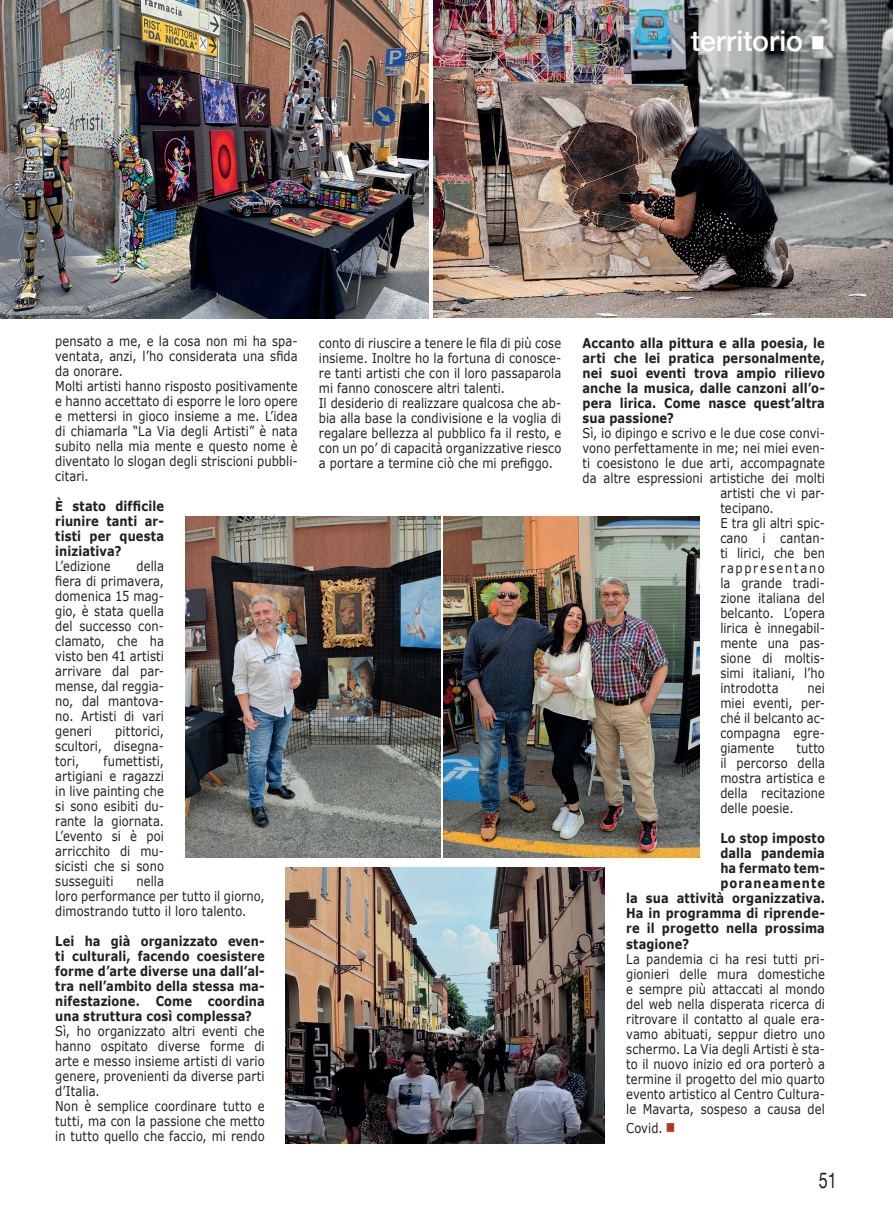
<style>
.page{position:relative;width:893px;height:1212px;background:#fff}
.page>*{position:absolute;margin:0;border:0;box-sizing:border-box;transform-origin:0 0}
.t1{font:500 28.5px "Helvetica Neue";color:#fff}
.t2{font:21.6px "Helvetica Neue";color:#231f20;scale:.75 1}
.t3{font:13.5px/15px "Verdana";letter-spacing:.01em;color:#231f20;text-align:justify;scale:.85 1}
.t4{font:700 13.5px/15px "Verdana";letter-spacing:.01em;color:#231f20;text-align:justify;scale:.85 1}
.t5{font:13.5px "Verdana";letter-spacing:.15em;color:#231f20;scale:.85 1}
.t6{font:700 13.5px "Verdana";letter-spacing:.085em;color:#231f20;scale:.85 1}
.s1{color:#af3824}
</style>
<div class="page">
<img style="left:433px;top:0;width:460px;height:317px">
<img style="left:0;top:0;width:428px;height:318px">
<img style="left:185px;top:516px;width:256px;height:341px">
<img style="left:443px;top:516px;width:256px;height:341px">
<img style="left:286px;top:867px;width:319px;height:276px">
<h1 class="t1" style="left:691px;top:18px;width:136px">territorio ■</h1>
<p class="t3" style="left:55px;top:333px;width:287px;text-align:left">pensato a me, e la cosa non mi ha spa&shy;ventata, anzi, l’ho considerata una sfida da onorare.<br>Molti artisti hanno risposto positivamente e hanno accettato di esporre le loro opere e mettersi in gioco insieme a me. L’idea di chiamarla “La Via degli Artisti” è nata subito nella mia mente e questo nome è diventato lo slogan degli striscioni pubbli&shy;citari.</p>
<p class="t4" style="left:55px;top:498px;width:129px">È stato difficile riunire tanti ar&shy;tisti per questa iniziativa?</p>
<p class="t3" style="left:55px;top:558px;width:67px">L’edizione</p>
<p class="t3" style="left:55px;top:558px;width:129px;text-indent:81px">della fiera di primavera, domenica 15 mag&shy;gio, è stata quella del successo con&shy;clamato, che ha visto ben 41 artisti arrivare dal par&shy;mense, dal reggia&shy;no, dal mantova&shy;no. Artisti di vari generi</p>
<p class="t3" style="left:55px;top:723px;width:129px;text-indent:60px">pittorici, scultori, disegna&shy;tori,</p>
<p class="t3" style="left:55px;top:753px;width:129px;text-indent:48px">fumettisti, artigiani e ragazzi in live painting che si sono esibiti du&shy;rante la giornata.<br>L’evento si è poi arricchito di mu&shy;sicisti che si sono susseguiti</p>
<p class="t3" style="left:55px;top:873px;width:248px;text-align:left;text-indent:81px">nella<br>loro performance per tutto il giorno, dimostrando tutto il loro talento.</p>
<p class="t4" style="left:55px;top:933px;width:248px">Lei ha già organizzato even&shy;ti culturali, facendo coesistere forme d’arte diverse una dall’al&shy;tra nell’ambito della stessa ma&shy;nifestazione. Come coordina una struttura così complessa?</p>
<p class="t3" style="left:55px;top:1023px;width:248px;text-align:left">Sì, ho organizzato altri eventi che hanno ospitato diverse forme di arte e messo insieme artisti di vario genere, provenienti da diverse parti d’Italia.<br>Non è semplice coordinare tutto e tutti, ma con la passione che metto in tutto quello che faccio, mi rendo</p>
<p class="t3" style="left:319px;top:336px;width:287px;text-align:left">conto di riuscire a tenere le fila di più cose insieme. Inoltre ho la fortuna di conosce&shy;re tanti artisti che con il loro passaparola mi fanno conoscere altri talenti.<br>Il desiderio di realizzare qualcosa che ab&shy;bia alla base la condivisione e la voglia di regalare bellezza al pubblico fa il resto, e con un po’ di capacità organizzative riesco a portare a termine ciò che mi prefiggo.</p>
<p class="t4" style="left:583px;top:336px;width:287px">Accanto alla pittura e alla poesia, le arti che lei pratica personalmente, nei suoi eventi trova ampio rilievo anche la musica, dalle canzoni all’o&shy;pera lirica. Come nasce quest’altra sua passione?</p>
<p class="t3" style="left:583px;top:426px;width:287px">Sì, io dipingo e scrivo e le due cose convi-</p>
<p class="t3" style="left:583px;top:441px;width:287px">vono perfettamente in me; nei miei even-</p>
<p class="t3" style="left:583px;top:456px;width:287px">ti coesistono le due arti, accompagnate</p>
<p class="t3" style="left:583px;top:471px;width:287px">da altre espressioni artistiche dei molti</p>
<p class="t3" style="left:720px;top:486px;width:125px">artisti che vi par-</p>
<p class="t3" style="left:720px;top:501px;width:64px">tecipano.</p>
<p class="t3" style="left:720px;top:516px;width:125px">E tra gli altri spic-</p>
<p class="t3" style="left:720px;top:531px;width:125px">cano i cantan-</p>
<p class="t3" style="left:720px;top:546px;width:125px">ti lirici, che ben</p>
<p class="t5" style="left:720px;top:559px;width:125px">rappresentano</p>
<p class="t3" style="left:720px;top:576px;width:125px">la grande tradi-</p>
<p class="t3" style="left:720px;top:591px;width:125px">zione italiana del</p>
<p class="t3" style="left:720px;top:606px;width:125px">belcanto. L’opera</p>
<p class="t3" style="left:720px;top:621px;width:125px">lirica è innegabil-</p>
<p class="t3" style="left:720px;top:636px;width:125px">mente una pas-</p>
<p class="t3" style="left:720px;top:651px;width:125px">sione di moltis-</p>
<p class="t3" style="left:720px;top:666px;width:125px">simi italiani, l’ho</p>
<p class="t3" style="left:720px;top:681px;width:70px">introdotta</p>
<p class="t3" style="left:720px;top:681px;width:125px;text-indent:87px">nei miei eventi, per&shy;ché il belcanto ac&shy;compagna egre&shy;giamente</p>
<p class="t3" style="left:720px;top:741px;width:125px;text-indent:76px">tutto il percorso della mostra artistica e della recitazione delle poesie.</p>
<p class="t4" style="left:720px;top:831px;width:125px">Lo stop imposto</p>
<p class="t4" style="left:720px;top:846px;width:125px">dalla pandemia</p>
<p class="t4" style="left:720px;top:861px;width:125px">ha fermato tem-</p>
<p class="t6" style="left:720px;top:874px;width:125px">poraneamente</p>
<p class="t4" style="left:626px;top:891px;width:235px">la sua attività organizzativa.</p>
<p class="t4" style="left:626px;top:906px;width:235px">Ha in programma di riprende-</p>
<p class="t4" style="left:626px;top:921px;width:235px">re il progetto nella prossima</p>
<p class="t4" style="left:626px;top:936px;width:76px">stagione?</p>
<p class="t3" style="left:626px;top:951px;width:235px">La pandemia ci ha resi tutti pri&shy;gionieri delle mura domestiche e sempre più attaccati al mondo del web nella disperata ricerca di ritrovare il contatto al quale era&shy;vamo abituati, seppur dietro uno schermo. La Via degli Artisti è sta&shy;to il nuovo inizio ed ora porterò a termine il progetto del mio quarto evento artistico al Centro Cultura&shy;le Mavarta, sospeso a causa del</p>
<p class="t3" style="left:626px;top:1120px;width:59px">Covid. <span class="s1">■</span></p>
<h2 class="t2" style="left:819px;top:1165px;width:26px">51</h2>
</div>
